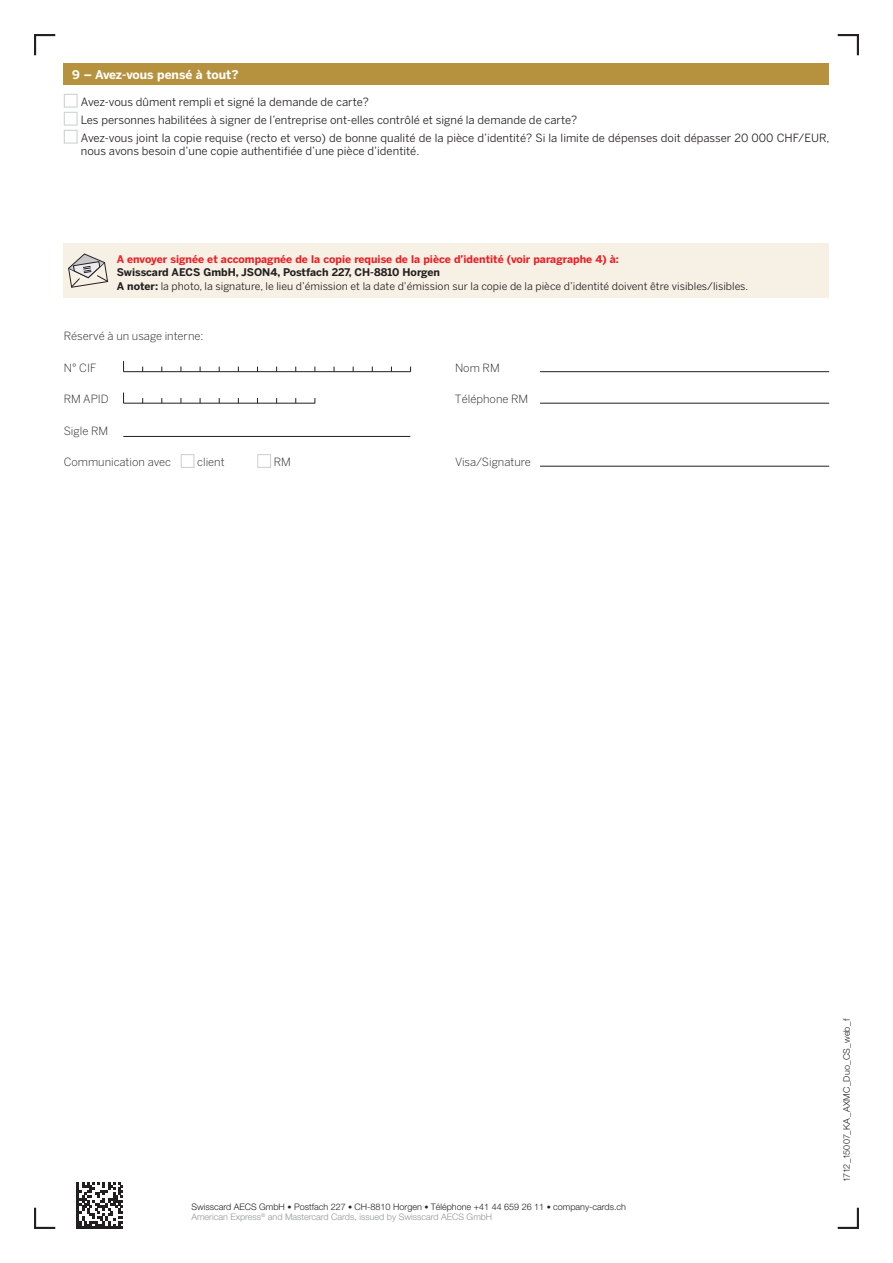
<style>
.page{position:relative;width:893px;height:1263px;background:#fff}
.page>*{position:absolute;margin:0;border:0;box-sizing:border-box;transform-origin:0 0}
.t1{font:700 12px "Benton Sans";color:#fff}
.t2{font:11.25px/18px "Benton Sans";color:#231f20}
.t3{font:300 11.25px "Benton Sans";color:#231f20}
.t4{font:10.5px/13.5px "Benton Sans";color:#231f20}
.t5{font:700 10.5px "Benton Sans";color:#ee1d23}
.t6{font:300 9px/10.8px "Helvetica Neue LT";color:#231f20}
.s1{font-weight:700}
.s2{font-size:8.25px}
.s3{color:#939598}
</style>
<div class="page">
<div style="left:64px;top:64px;width:765px;height:21px;background:#b7923e"></div>
<div style="left:64px;top:94px;width:14px;height:14px;background:#fff;border:1px solid #cccfd1"></div>
<div style="left:64px;top:112px;width:14px;height:14px;background:#fff;border:1px solid #cccfd1"></div>
<div style="left:64px;top:130px;width:14px;height:14px;background:#fff;border:1px solid #cccfd1"></div>
<hr style="left:124px;top:371px;width:287px;height:1px;background:#231f20">
<hr style="left:540px;top:371px;width:289px;height:1px;background:#231f20">
<hr style="left:124px;top:403px;width:191px;height:1px;background:#231f20">
<hr style="left:540px;top:403px;width:289px;height:1px;background:#231f20">
<div style="left:181px;top:454px;width:14px;height:14px;background:#fff;border:1px solid #cccfd1"></div>
<div style="left:257px;top:454px;width:14px;height:14px;background:#fff;border:1px solid #cccfd1"></div>
<hr style="left:540px;top:466px;width:289px;height:1px;background:#231f20">
<hr style="left:123px;top:436px;width:287px;height:1px;background:#231f20">
<svg style="left:34px;top:34px;width:22px;height:22px"></svg>
<svg style="left:837px;top:1207px;width:22px;height:22px"></svg>
<svg style="left:34px;top:1207px;width:22px;height:22px"></svg>
<svg style="left:837px;top:34px;width:22px;height:22px"></svg>
<svg style="left:77px;top:1182px;width:46px;height:47px"></svg>
<div style="left:64px;top:244px;width:765px;height:54px;background:#f6f0e5"></div>
<svg style="left:68px;top:253px;width:40px;height:35px"></svg>
<p class="t1" style="left:72px;top:68px;width:168px">9 – Avez-vous pensé à tout?</p>
<p class="t2" style="left:81px;top:93px;width:750px">Avez-vous dûment rempli et signé la demande de carte?<br>Les personnes habilitées à signer de l’entreprise ont-elles contrôlé et signé la demande de carte?<br>Avez-vous joint la copie requise (recto et verso) de bonne qualité de la pièce d’identité? Si la limite de dépenses doit dépasser 20 000 CHF/EUR,</p>
<p class="t2" style="left:81px;top:142px;width:340px">nous avons besoin d’une copie authentifiée d’une pièce d’identité.</p>
<p class="t5" style="left:117px;top:252px;width:504px">A envoyer signée et accompagnée de la copie requise de la pièce d’identité (voir paragraphe 4) à:</p>
<p class="t4" style="left:117px;top:265px;width:633px"><span class="s1">Swisscard AECS GmbH, JSON4, Postfach 227, CH-8810 Horgen<br>A noter:</span> la photo, la signature, le lieu d’émission et la date d’émission sur la copie de la pièce d’identité doivent être visibles/lisibles.</p>
<p class="t3" style="left:64px;top:330px;width:141px">Réservé à un usage interne:</p>
<p class="t3" style="left:64px;top:361px;width:34px">N° CIF</p>
<p class="t3" style="left:455px;top:361px;width:46px">Nom RM</p>
<p class="t3" style="left:64px;top:393px;width:47px">RM APID</p>
<p class="t3" style="left:455px;top:393px;width:75px">Téléphone RM</p>
<p class="t3" style="left:64px;top:424px;width:46px">Sigle RM</p>
<p class="t3" style="left:64px;top:456px;width:109px">Communication avec</p>
<p class="t3" style="left:197px;top:456px;width:29px">client</p>
<p class="t3" style="left:274px;top:456px;width:19px">RM</p>
<p class="t3" style="left:455px;top:456px;width:77px">Visa/Signature</p>
<p class="t6" style="left:191px;top:1201px;width:436px">Swisscard AECS GmbH <span class="s2">•</span> Postfach 227 <span class="s2">•</span> CH-8810 Horgen <span class="s2">•</span> Téléphone +41 44 659 26 11 <span class="s2">•</span> company-cards.ch<br><span class="s3">American Express</span><sup>®</sup> <span class="s3">and Mastercard Cards, issued by Swisscard AECS GmbH</span></p>
<p class="t6" style="left:841px;top:1182px;width:165px;rotate:-90deg">1712_15007_KA_AXMC_Duo_CS_web_f</p>
</div>
